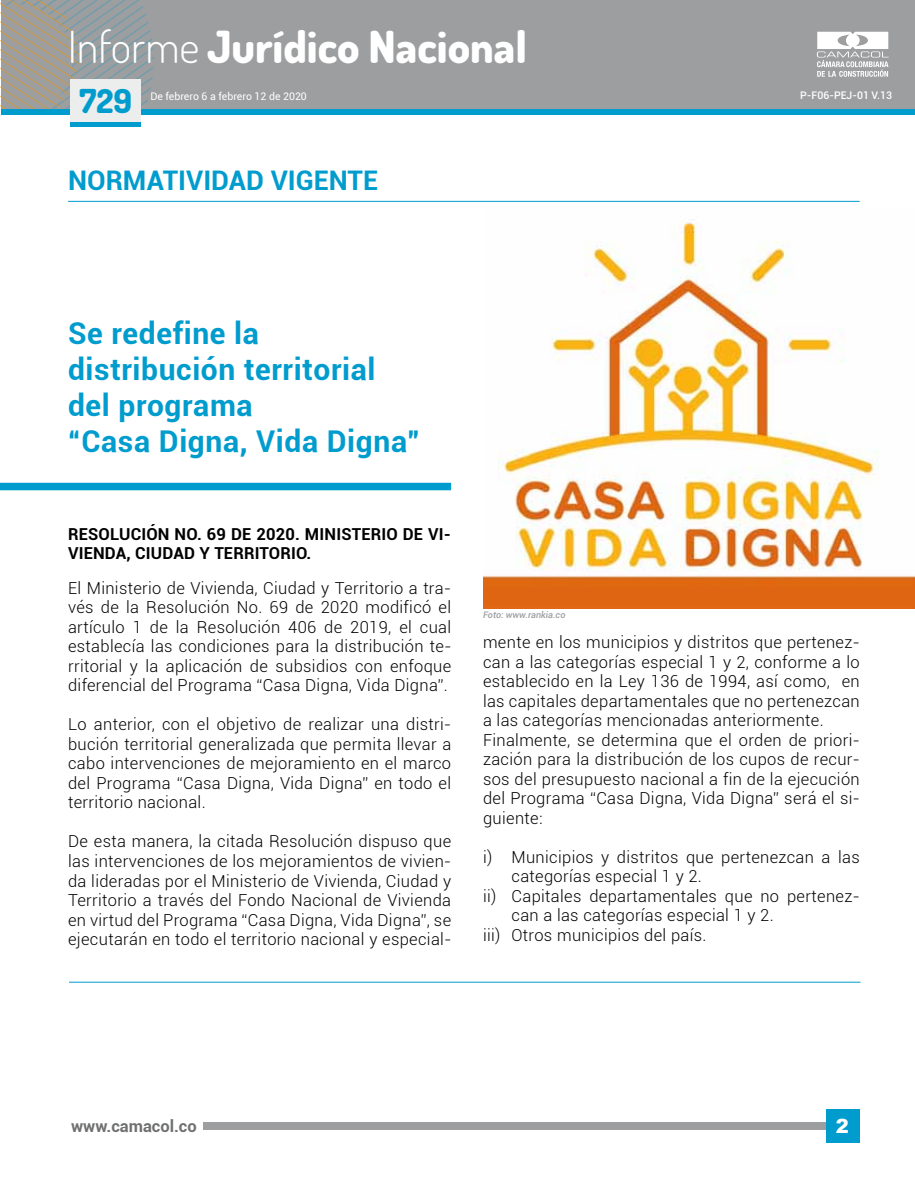
<style>
.page{position:relative;width:915px;height:1191px;background:#fff}
.page>*{position:absolute;margin:0;border:0;box-sizing:border-box;transform-origin:0 0}
.t1{font:800 44.25px "Dosis";color:#fff}
.t2{font:800 33px "Dosis";color:#009cce}
.t3{font:700 30px/36px "Roboto";letter-spacing:.02em;color:#009cce}
.t4{font:700 27px "Roboto";color:#009cce}
.t5{font:900 19.5px "Roboto";color:#fff}
.t6{font:900 19.5px "Arial";color:#fff}
.t7{font:300 16.5px/19.5px "Roboto";letter-spacing:.02em;color:#000;text-align:justify}
.t8{font:700 16.5px/19.5px "Roboto";letter-spacing:.01em;color:#000}
.t9{font:700 16.5px "Roboto";color:#707172}
.t10{font:10.5px "Roboto";color:#fff}
.t11{font:500 10.5px "Roboto";color:#fff}
.t12{font:italic 500 9px "Roboto";color:#9c9e9f}
.s1{font-weight:300}
</style>
<div class="page">
<div style="left:203px;top:1122px;width:655px;height:7px;background:#9c9e9f"></div>
<div style="left:825px;top:1109px;width:33px;height:34px;background:#009cce"></div>
<div style="left:1px;top:0;width:913px;height:108px;background:#9c9e9f"></div>
<div style="left:1px;top:109px;width:913px;height:5px;background:#009cce"></div>
<svg style="left:1px;top:0;width:158px;height:109px"></svg>
<svg style="left:817px;top:32px;width:71px;height:45px"></svg>
<div style="left:70px;top:122px;width:70px;height:5px;background:#009cce"></div>
<div style="left:70px;top:79px;width:70px;height:43px;background:#eceded"></div>
<img style="left:483px;top:222px;width:431px;height:386px">
<div style="left:0;top:483px;width:451px;height:7px;background:#009cce"></div>
<hr style="left:68px;top:201px;width:791px;height:1px;background:#009cce">
<hr style="left:69px;top:981px;width:791px;height:1px;background:#009cce">
<h1 class="t1" style="left:68px;top:18px;width:460px"><span class="s1">Informe</span> Jurídico Nacional</h1>
<h2 class="t2" style="left:79px;top:80px;width:54px">729</h2>
<p class="t10" style="left:150px;top:89px;width:158px">De febrero 6 a febrero 12 de 2020</p>
<h3 class="t4" style="left:68px;top:162px;width:311px">Normatividad Vigente</h3>
<h3 class="t3" style="left:68px;top:314px;width:353px">Se redefine la distribución territorial del programa<br>“Casa Digna, Vida Digna”</h3>
<p class="t11" style="left:800px;top:87px;width:93px">P-F06-PEJ-01 V.13</p>
<p class="t8" style="left:68px;top:523px;width:384px">Resolución No. 69 de 2020. Ministerio de Vi&shy;vienda, Ciudad y Territorio.</p>
<p class="t7" style="left:68px;top:577px;width:384px">El Ministerio de Vivienda, Ciudad y Territorio a tra&shy;vés de la Resolución No. 69 de 2020 modificó el artículo 1 de la Resolución 406 de 2019, el cual establecía las condiciones para la distribución te&shy;rritorial y la aplicación de subsidios con enfoque diferencial del Programa “Casa Digna, Vida Digna”.</p>
<p class="t7" style="left:68px;top:714px;width:384px">Lo anterior, con el objetivo de realizar una distri&shy;bución territorial generalizada que permita llevar a cabo intervenciones de mejoramiento en el marco del Programa “Casa Digna, Vida Digna” en todo el territorio nacional.</p>
<p class="t7" style="left:68px;top:831px;width:384px">De esta manera, la citada Resolución dispuso que las intervenciones de los mejoramientos de vivien&shy;da lideradas por el Ministerio de Vivienda, Ciudad y Territorio a través del Fondo Nacional de Vivienda en virtud del Programa “Casa Digna, Vida Digna”, se ejecutarán en todo el territorio nacional y especial-</p>
<p class="t12" style="left:483px;top:608px;width:84px">Foto: www.rankia.co</p>
<p class="t7" style="left:483px;top:632px;width:378px;text-align:left">mente en los municipios y distritos que pertenez&shy;can a las categorías especial 1 y 2, conforme a lo establecido en la Ley 136 de 1994, así como, en las capitales departamentales que no pertenezcan a las categorías mencionadas anteriormente.<br>Finalmente, se determina que el orden de priori&shy;zación para la distribución de los cupos de recur&shy;sos del presupuesto nacional a fin de la ejecución del Programa “Casa Digna, Vida Digna” será el si&shy;guiente:</p>
<p class="t7" style="left:483px;top:846px;width:378px">i) Municipios y distritos que pertenezcan a las</p>
<p class="t7" style="left:511px;top:866px;width:192px">categorías especial 1 y 2.</p>
<p class="t7" style="left:483px;top:885px;width:378px">ii) Capitales departamentales que no pertenez-</p>
<p class="t7" style="left:511px;top:905px;width:263px">can a las categorías especial 1 y 2.</p>
<p class="t7" style="left:483px;top:924px;width:225px">iii) Otros municipios del país.</p>
<p class="t6" style="left:835px;top:1111px;width:15px">2</p>
<p class="t9" style="left:71px;top:1114px;width:127px">www.camacol.co</p>
<p class="t5" style="left:836px;top:1114px;width:13px">1</p>
</div>
